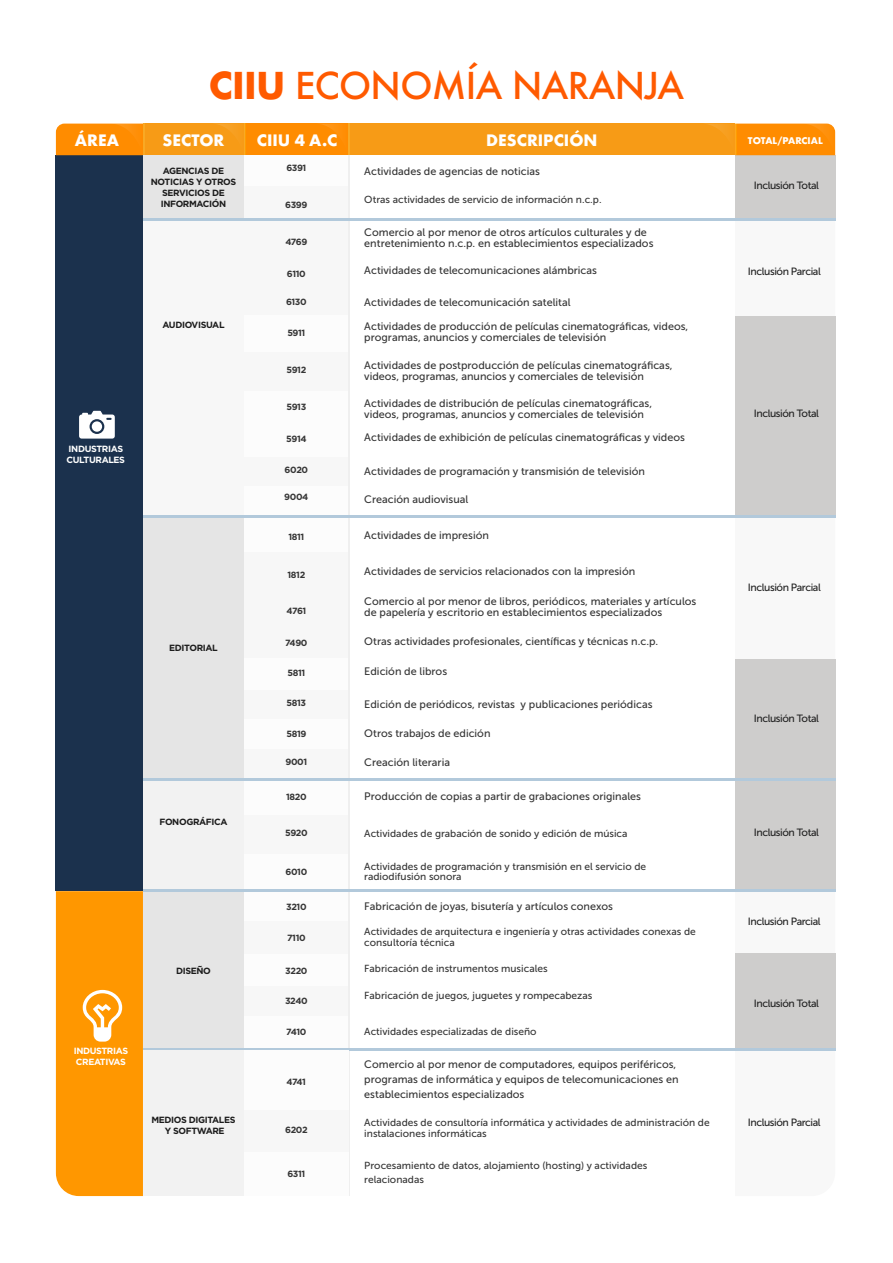
<style>
.page{position:relative;width:893px;height:1263px;background:#fff}
.page>*{position:absolute;margin:0;border:0;box-sizing:border-box;transform-origin:0 0}
.t1{font:500 36px "Futura";letter-spacing:-.02em;color:#ff5a00}
.t2{font:700 15.3px "Futura";color:#fff}
.t3{font:10.8px/10.9px "Museo Sans 500";color:#353535}
.t4{font:10.5px "Museo Sans 500";letter-spacing:-.04em;color:#212121}
.t5{font:10.2px/10.9px "Museo Sans 500";color:#353535}
.t6{font:700 9px "Gotham";letter-spacing:-.04em;color:#353535}
.t7{font:700 9px/10.9px "Gotham";letter-spacing:-.04em;color:#1c1c1c;text-align:center}
.t8{font:700 9px/10.9px "Gotham";letter-spacing:-.04em;color:#fff}
.t9{font:700 9px "Futura";letter-spacing:-.005em;color:#fff}
.s1{font-weight:700}
</style>
<div class="page">
<div style="left:735px;top:780px;width:100px;height:109px;background:#cecdcc"></div>
<div style="left:735px;top:659px;width:100px;height:119px;background:#cecdcc"></div>
<div style="left:735px;top:316px;width:100px;height:199px;background:#cecdcc"></div>
<div style="left:735px;top:155px;width:100px;height:63px;background:#cecdcc"></div>
<div style="left:56px;top:155px;width:87px;height:736px;background:#1b314d"></div>
<div style="left:143px;top:155px;width:101px;height:63px;background:#e5e5e5"></div>
<div style="left:244px;top:185px;width:104px;height:35px;background:#f7f7f7"></div>
<div style="left:244px;top:124px;width:104px;height:31px;background:#ff8c00"></div>
<div style="left:143px;top:124px;width:101px;height:31px;background:#f79b16"></div>
<div style="left:348px;top:124px;width:387px;height:31px;background:#f79b16"></div>
<div style="left:143px;top:780px;width:101px;height:109px;background:#f2f2f2"></div>
<div style="left:244px;top:815px;width:104px;height:38px;background:#f7f7f7"></div>
<div style="left:143px;top:220px;width:101px;height:295px;background:#f7f7f7"></div>
<div style="left:244px;top:288px;width:104px;height:28px;background:#f7f7f7"></div>
<div style="left:244px;top:352px;width:104px;height:39px;background:#f7f7f7"></div>
<div style="left:244px;top:258px;width:104px;height:30px;background:#f7f7f7"></div>
<div style="left:244px;top:220px;width:104px;height:38px;background:#f7f7f7"></div>
<hr style="left:143px;top:124px;width:1px;height:31px;background:#fff">
<hr style="left:244px;top:124px;width:1px;height:31px;background:#fff">
<hr style="left:348px;top:124px;width:1px;height:31px;background:#fff">
<div style="left:56px;top:124px;width:87px;height:31px;background:#ff8c00"></div>
<svg style="left:217px;top:124px;width:17px;height:10px"></svg>
<svg style="left:321px;top:124px;width:19px;height:12px"></svg>
<svg style="left:708px;top:124px;width:127px;height:31px"></svg>
<div style="left:244px;top:456px;width:104px;height:30px;background:#f7f7f7"></div>
<div style="left:143px;top:515px;width:101px;height:263px;background:#e5e5e5"></div>
<div style="left:244px;top:591px;width:104px;height:38px;background:#f7f7f7"></div>
<div style="left:244px;top:690px;width:104px;height:29px;background:#f7f7f7"></div>
<div style="left:244px;top:629px;width:104px;height:29px;background:#f7f7f7"></div>
<div style="left:244px;top:749px;width:104px;height:29px;background:#f7f7f7"></div>
<div style="left:244px;top:552px;width:104px;height:39px;background:#f7f7f7"></div>
<div style="left:143px;top:891px;width:101px;height:157px;background:#e5e5e5"></div>
<div style="left:244px;top:920px;width:104px;height:34px;background:#f7f7f7"></div>
<div style="left:244px;top:985px;width:104px;height:31px;background:#f7f7f7"></div>
<div style="left:735px;top:953px;width:100px;height:95px;background:#cecdcc"></div>
<hr style="left:348px;top:155px;width:1px;height:1041px;background:#efefef">
<svg style="left:79px;top:411px;width:36px;height:28px"></svg>
<div style="left:92px;top:421px;width:10px;height:11px;background:#fff;border-radius:50%"></div>
<div style="left:56px;top:891px;width:87px;height:305px;background:#ff9700"></div>
<hr style="left:143px;top:889px;width:692px;height:2px;background:#b2c9db">
<hr style="left:143px;top:1048px;width:692px;height:3px;background:#b2c9db">
<div style="left:143px;top:1051px;width:101px;height:145px;background:#f2f2f2"></div>
<div style="left:244px;top:1110px;width:104px;height:43px;background:#f7f7f7"></div>
<hr style="left:143px;top:515px;width:692px;height:2px;background:#b2c9db">
<hr style="left:143px;top:218px;width:692px;height:2px;background:#b2c9db">
<hr style="left:143px;top:778px;width:692px;height:2px;background:#b2c9db">
<h1 class="t1" style="left:209px;top:60px;width:477px"><span class="s1">CIIU</span> ECONOMÍA NARANJA</h1>
<h2 class="t2" style="left:75px;top:129px;width:46px">ÁREA</h2>
<h2 class="t2" style="left:162px;top:129px;width:64px">SECTOR</h2>
<h2 class="t2" style="left:257px;top:129px;width:82px">CIIU 4 A.C</h2>
<p class="t9" style="left:748px;top:134px;width:76px">TOTAL/PARCIAL</p>
<p class="t7" style="left:151px;top:165px;width:87px">AGENCIAS DE<br>NOTICIAS Y OTROS<br>SERVICIOS DE<br>INFORMACIÓN</p>
<p class="t3" style="left:364px;top:166px;width:177px">Actividades de agencias de noticias</p>
<h2 class="t2" style="left:486px;top:129px;width:113px">DESCRIPCIÓN</h2>
<p class="t6" style="left:286px;top:162px;width:22px">6391</p>
<p class="t6" style="left:285px;top:198px;width:24px">6399</p>
<p class="t4" style="left:754px;top:179px;width:67px">Inclusión Total</p>
<p class="t5" style="left:364px;top:194px;width:239px">Otras actividades de servicio de información n.c.p.</p>
<p class="t7" style="left:162px;top:319px;width:64px">AUDIOVISUAL</p>
<p class="t8" style="left:67px;top:443px;width:60px">INDUSTRIAS<br>CULTURALES</p>
<p class="t7" style="left:169px;top:642px;width:50px">EDITORIAL</p>
<p class="t7" style="left:159px;top:816px;width:70px">FONOGRÁFICA</p>
<p class="t7" style="left:176px;top:966px;width:36px">DISEÑO</p>
<p class="t8" style="left:74px;top:1045px;width:56px">INDUSTRIAS<br>CREATIVAS</p>
<p class="t7" style="left:151px;top:1114px;width:86px">MEDIOS DIGITALES<br>Y SOFTWARE</p>
<p class="t6" style="left:285px;top:236px;width:24px">4769</p>
<p class="t6" style="left:287px;top:267px;width:20px">6110</p>
<p class="t6" style="left:286px;top:296px;width:22px">6130</p>
<p class="t6" style="left:287px;top:326px;width:20px">5911</p>
<p class="t6" style="left:286px;top:364px;width:21px">5912</p>
<p class="t6" style="left:286px;top:401px;width:21px">5913</p>
<p class="t6" style="left:286px;top:433px;width:22px">5914</p>
<p class="t6" style="left:285px;top:463px;width:25px">6020</p>
<p class="t6" style="left:284px;top:490px;width:26px">9004</p>
<p class="t6" style="left:288px;top:530px;width:17px">1811</p>
<p class="t6" style="left:287px;top:568px;width:19px">1812</p>
<p class="t6" style="left:286px;top:604px;width:21px">4761</p>
<p class="t6" style="left:285px;top:637px;width:24px">7490</p>
<p class="t6" style="left:287px;top:666px;width:19px">5811</p>
<p class="t6" style="left:287px;top:697px;width:21px">5813</p>
<p class="t6" style="left:286px;top:728px;width:22px">5819</p>
<p class="t6" style="left:285px;top:756px;width:23px">9001</p>
<p class="t6" style="left:286px;top:791px;width:22px">1820</p>
<p class="t6" style="left:285px;top:827px;width:24px">5920</p>
<p class="t6" style="left:285px;top:866px;width:23px">6010</p>
<p class="t6" style="left:286px;top:901px;width:22px">3210</p>
<p class="t6" style="left:287px;top:932px;width:20px">7110</p>
<p class="t6" style="left:285px;top:965px;width:24px">3220</p>
<p class="t6" style="left:285px;top:994px;width:24px">3240</p>
<p class="t6" style="left:286px;top:1026px;width:22px">7410</p>
<p class="t6" style="left:287px;top:1075px;width:21px">4741</p>
<p class="t6" style="left:285px;top:1124px;width:24px">6202</p>
<p class="t6" style="left:287px;top:1168px;width:19px">6311</p>
<p class="t3" style="left:364px;top:227px;width:291px">Comercio al por menor de otros artículos culturales y de entretenimiento n.c.p. en establecimientos especializados</p>
<p class="t3" style="left:364px;top:265px;width:234px">Actividades de telecomunicaciones alámbricas</p>
<p class="t3" style="left:364px;top:297px;width:208px">Actividades de telecomunicación satelital</p>
<p class="t3" style="left:364px;top:321px;width:326px">Actividades de producción de películas cinematográficas, videos, programas, anuncios y comerciales de televisión</p>
<p class="t3" style="left:364px;top:360px;width:310px">Actividades de postproducción de películas cinematográficas, videos, programas, anuncios y comerciales de televisión</p>
<p class="t3" style="left:364px;top:397px;width:289px">Actividades de distribución de películas cinematográficas, videos, programas, anuncios y comerciales de televisión</p>
<p class="t3" style="left:364px;top:432px;width:322px">Actividades de exhibición de películas cinematográficas y videos</p>
<p class="t3" style="left:364px;top:466px;width:282px">Actividades de programación y transmisión de televisión</p>
<p class="t3" style="left:364px;top:494px;width:106px">Creación audiovisual</p>
<p class="t3" style="left:364px;top:530px;width:126px">Actividades de impresión</p>
<p class="t3" style="left:364px;top:565px;width:272px">Actividades de servicios relacionados con la impresión</p>
<p class="t3" style="left:364px;top:596px;width:334px">Comercio al por menor de libros, periódicos, materiales y artículos de papelería y escritorio en establecimientos especializados</p>
<p class="t3" style="left:364px;top:636px;width:296px">Otras actividades profesionales, científicas y técnicas n.c.p.</p>
<p class="t3" style="left:364px;top:666px;width:84px">Edición de libros</p>
<p class="t3" style="left:364px;top:699px;width:290px">Edición de periódicos, revistas y publicaciones periódicas</p>
<p class="t3" style="left:364px;top:727px;width:128px">Otros trabajos de edición</p>
<p class="t3" style="left:364px;top:757px;width:87px">Creación literaria</p>
<p class="t3" style="left:364px;top:791px;width:278px">Producción de copias a partir de grabaciones originales</p>
<p class="t5" style="left:364px;top:828px;width:265px">Actividades de grabación de sonido y edición de música</p>
<p class="t5" style="left:364px;top:860px;width:283px">Actividades de programación y transmisión en el servicio de radiodifusión sonora</p>
<p class="t3" style="left:364px;top:901px;width:250px">Fabricación de joyas, bisutería y artículos conexos</p>
<p class="t5" style="left:364px;top:926px;width:333px">Actividades de arquitectura e ingeniería y otras actividades conexas de consultoría técnica</p>
<p class="t5" style="left:364px;top:963px;width:185px">Fabricación de instrumentos musicales</p>
<p class="t5" style="left:364px;top:990px;width:230px">Fabricación de juegos, juguetes y rompecabezas</p>
<p class="t5" style="left:364px;top:1026px;width:174px">Actividades especializadas de diseño</p>
<p class="t3" style="left:364px;top:1057px;width:316px;line-height:15px">Comercio al por menor de computadores, equipos periféricos, programas de informática y equipos de telecomunicaciones en establecimientos especializados</p>
<p class="t5" style="left:364px;top:1117px;width:347px">Actividades de consultoría informática y actividades de administración de instalaciones informáticas</p>
<p class="t5" style="left:364px;top:1159px;width:285px;line-height:14px">Procesamiento de datos, alojamiento (hosting) y actividades relacionadas</p>
<p class="t4" style="left:748px;top:265px;width:74px">Inclusión Parcial</p>
<p class="t4" style="left:754px;top:408px;width:67px">Inclusión Total</p>
<p class="t4" style="left:748px;top:582px;width:74px">Inclusión Parcial</p>
<p class="t4" style="left:754px;top:713px;width:67px">Inclusión Total</p>
<p class="t4" style="left:754px;top:827px;width:67px">Inclusión Total</p>
<p class="t4" style="left:748px;top:915px;width:74px">Inclusión Parcial</p>
<p class="t4" style="left:754px;top:997px;width:67px">Inclusión Total</p>
<p class="t4" style="left:748px;top:1116px;width:74px">Inclusión Parcial</p>
</div>
